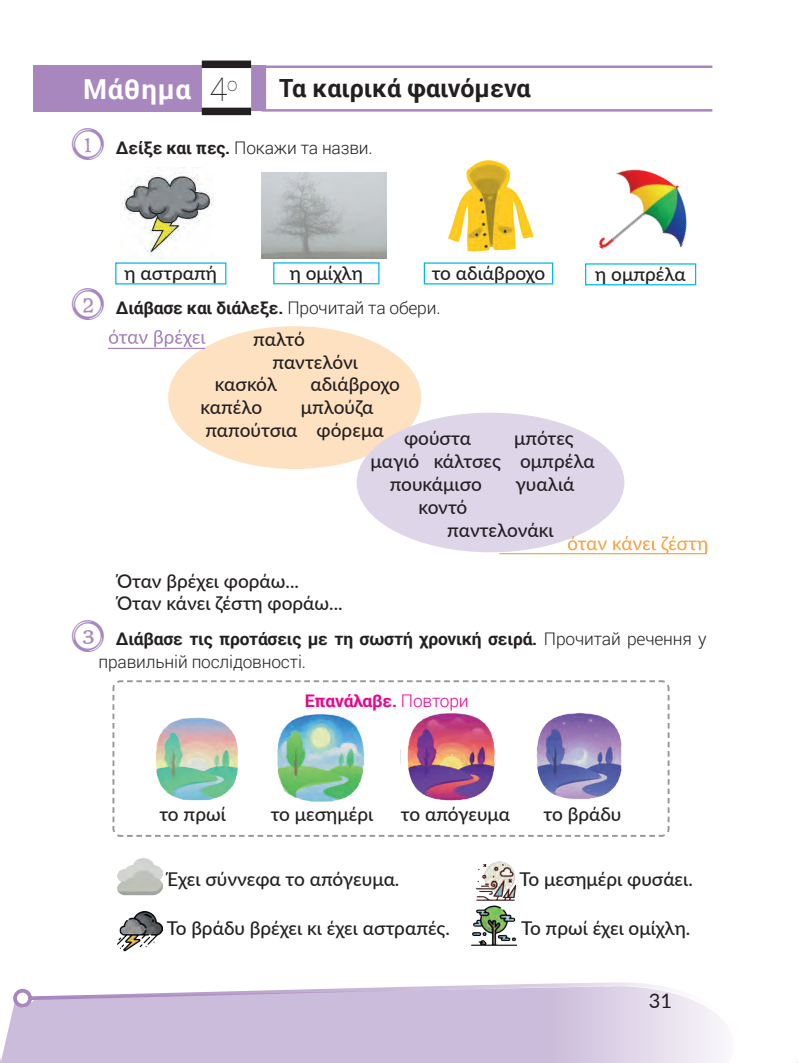
<style>
.page{position:relative;width:798px;height:1063px;background:#fff}
.page>*{position:absolute;margin:0;border:0;box-sizing:border-box;transform-origin:0 0}
.t1{font:42.5px "Type Keys";color:#a787be}
.t2{font:700 27.5px "Roboto";letter-spacing:.03em;color:#fff}
.t3{font:700 25px "Roboto";color:#231f20}
.t4{font:20px "Lato";color:#231f20}
.t5{font:500 19px/22.8px "Lato";color:#231f20}
.t6{font:700 17.38px/22.8px "Roboto";letter-spacing:-.01em;color:#231f20}
.t7{font:300 17.38px "Roboto";letter-spacing:-.01em;color:#231f20}
.t8{font:700 17.38px "Roboto";letter-spacing:-.01em;color:#ed028c}
.s1{font-weight:100;font-size:32.5px;color:#231f20}
.s2{font-weight:700}
.s3{font-weight:300}
</style>
<div class="page">
<img style="left:121px;top:173px;width:92px;height:83px">
<img style="left:261px;top:172px;width:125px;height:86px">
<img style="left:598px;top:169px;width:99px;height:115px">
<img style="left:448px;top:160px;width:86px;height:92px">
<div style="left:273px;top:262px;width:106px;height:22px;border:1px solid #00b6f0"></div>
<div style="left:585px;top:264px;width:110px;height:21px;background:#fff"></div>
<div style="left:584px;top:263px;width:112px;height:22px;border:1px solid #00b6f0"></div>
<div style="left:168px;top:326px;width:253px;height:143px;background:#fee1c1;border-radius:50%"></div>
<div style="left:356px;top:413px;width:268px;height:139px;background:#dfd5e9;border-radius:50%"></div>
<svg style="left:109px;top:330px;width:96px;height:17px"></svg>
<svg style="left:567px;top:536px;width:139px;height:17px"></svg>
<svg style="left:112px;top:680px;width:558px;height:157px"></svg>
<img style="left:401px;top:713px;width:97px;height:93px">
<img style="left:534px;top:712px;width:88px;height:91px">
<img style="left:156px;top:715px;width:82px;height:89px">
<img style="left:275px;top:714px;width:93px;height:93px">
<img style="left:117px;top:858px;width:45px;height:38px">
<img style="left:476px;top:861px;width:41px;height:40px">
<img style="left:117px;top:911px;width:45px;height:41px">
<img style="left:471px;top:905px;width:45px;height:41px">
<hr style="left:108px;top:348px;width:97px;height:1px;background:#a787be">
<hr style="left:499px;top:553px;width:207px;height:1px;background:#f9a64a">
<div style="left:251px;top:65px;width:15px;height:46px;background:#a787be"></div>
<div style="left:33px;top:65px;width:169px;height:46px;background:#a787be"></div>
<div style="left:202px;top:61px;width:49px;height:7px;background:#231f20"></div>
<div style="left:202px;top:108px;width:49px;height:7px;background:#231f20"></div>
<div style="left:0;top:988px;width:494px;height:75px;background:#ccbcdb"></div>
<svg style="left:26px;top:984px;width:468px;height:48px;background:#d1c3de"></svg>
<div style="left:13px;top:989px;width:19px;height:19px;border:4px solid #a787be;border-radius:50%"></div>
<svg style="left:494px;top:982px;width:227px;height:81px;background:#ddd3e7"></svg>
<hr style="left:261px;top:66px;width:451px;height:2px;background:#a787be">
<hr style="left:261px;top:109px;width:451px;height:3px;background:#a787be">
<h2 class="t2" style="left:83px;top:70px;width:156px">Μάθημα <span class="s1">4</span><sup>ο</sup></h2>
<h3 class="t3" style="left:279px;top:71px;width:253px">Τα καιρικά φαινόμενα</h3>
<h1 class="t1" style="left:71px;top:121px;width:36px">1</h1>
<p class="t7" style="left:116px;top:136px;width:258px"><span class="s2">Δείξε και πες.</span> Покажи та назви.</p>
<p class="t5" style="left:124px;top:261px;width:94px">η αστραπή</p>
<p class="t5" style="left:289px;top:261px;width:75px">η ομίχλη</p>
<p class="t5" style="left:431px;top:261px;width:115px">το αδιάβροχο</p>
<p class="t5" style="left:595px;top:262px;width:92px">η ομπρέλα</p>
<h1 class="t1" style="left:71px;top:281px;width:36px">2</h1>
<p class="t6" style="left:116px;top:296px;width:326px">Διάβασε και διάλεξε. <span class="s3">Прочитай та обери.</span></p>
<p class="t5" style="left:253px;top:327px;width:53px">παλτό</p>
<p class="t5" style="left:272px;top:350px;width:87px">παντελόνι</p>
<p class="t5" style="left:215px;top:372px;width:63px">κασκόλ</p>
<p class="t5" style="left:310px;top:372px;width:91px">αδιάβροχο</p>
<p class="t5" style="left:200px;top:395px;width:63px">καπέλο</p>
<p class="t5" style="left:205px;top:395px;width:180px;text-indent:95px">μπλούζα παπούτσια φόρεμα</p>
<p class="t5" style="left:404px;top:426px;width:68px">φούστα</p>
<p class="t5" style="left:514px;top:426px;width:61px">μπότες</p>
<p class="t5" style="left:370px;top:449px;width:225px">μαγιό κάλτσες ομπρέλα</p>
<p class="t5" style="left:389px;top:472px;width:94px">πουκάμισο</p>
<p class="t5" style="left:515px;top:472px;width:60px">γυαλιά</p>
<p class="t5" style="left:447px;top:495px;width:108px;text-indent:-29px">κοντό παντελονάκι</p>
<p class="t5" style="left:117px;top:569px;width:227px">Όταν βρέχει φοράω...<br>Όταν κάνει ζέστη φοράω...</p>
<h1 class="t1" style="left:71px;top:612px;width:36px">3</h1>
<p class="t6" style="left:98px;top:627px;width:609px;text-indent:17px">Διάβασε τις προτάσεις με τη σωστή χρονική σειρά. <span class="s3">Прочитай речення у правильній послідовності.</span></p>
<p class="t8" style="left:304px;top:689px;width:165px">Επανάλαβε. <span class="s3">Повтори</span></p>
<p class="t5" style="left:159px;top:802px;width:68px">το πρωί</p>
<p class="t5" style="left:271px;top:802px;width:104px">το μεσημέρι</p>
<p class="t5" style="left:401px;top:802px;width:111px">το απόγευμα</p>
<p class="t5" style="left:543px;top:802px;width:79px">το βράδυ</p>
<p class="t5" style="left:166px;top:867px;width:235px">Έχει σύννεφα το απόγευμα.</p>
<p class="t5" style="left:519px;top:867px;width:175px">Το μεσημέρι φυσάει.</p>
<p class="t5" style="left:167px;top:916px;width:284px">Το βράδυ βρέχει κι έχει αστραπές.</p>
<p class="t5" style="left:521px;top:916px;width:171px">Το πρωί έχει ομίχλη.</p>
<p class="t4" style="left:648px;top:986px;width:25px">31</p>
</div>
